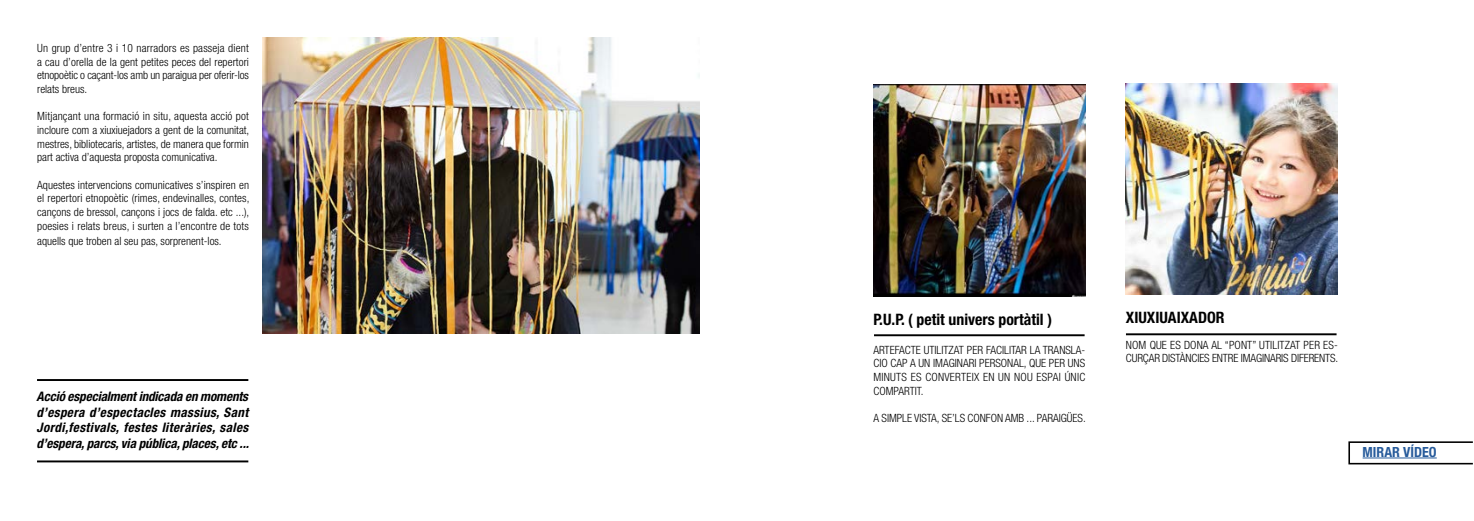
<style>
.page{position:relative;width:1474px;height:521px;background:#fff}
.page>*{position:absolute;margin:0;border:0;box-sizing:border-box;transform-origin:0 0}
.t1{font:700 condensed 15.75px "Helvetica Neue LT Std";color:#000}
.t2{font:700 condensed 14px "Helvetica Neue LT Std";color:#275b9b}
.t3{font:italic 700 condensed 13.12px/15.8px "Helvetica Neue LT Std";letter-spacing:-.005em;color:#000;text-align:justify}
.t4{font:300 condensed 11.38px/13.7px "Helvetica Neue LT Std";color:#000;text-align:justify}
</style>
<div class="page">
<img style="left:873px;top:85px;width:212px;height:212px">
<hr style="left:874px;top:334px;width:210px;height:2px;background:#000">
<img style="left:263px;top:37px;width:436px;height:297px">
<img style="left:1125px;top:83px;width:212px;height:212px">
<hr style="left:1125px;top:333px;width:211px;height:2px;background:#000">
<hr style="left:37px;top:379px;width:211px;height:2px;background:#000">
<hr style="left:37px;top:460px;width:211px;height:2px;background:#000">
<div style="left:1348px;top:441px;width:125px;height:23px;border:2px solid #000"></div>
<hr style="left:1362px;top:458px;width:74px;height:1px;background:#275b9b">
<p class="t4" style="left:37px;top:41px;width:213px">Un grup d’entre 3 i 10 narradors es passeja dient a cau d’orella de la gent petites peces del repertori etnopoètic o caçant-los amb un paraigua per oferir-los relats breus.</p>
<p class="t4" style="left:37px;top:109px;width:214px">Mitjançant una formació in situ, aquesta acció pot incloure com a xiuxiuejadors a gent de la comunitat, mestres, bibliotecaris, artistes, de manera que formin part activa d’aquesta proposta comunicativa.</p>
<p class="t4" style="left:37px;top:178px;width:214px">Aquestes intervencions comunicatives s’inspiren en el repertori etnopoètic (rimes, endevinalles, contes, cançons de bressol, cançons i jocs de falda. etc ...), poesies i relats breus, i surten a l’encontre de tots</p>
<p class="t4" style="left:37px;top:234px;width:186px">aquells que troben al seu pas, sorprenent-los.</p>
<p class="t3" style="left:37px;top:388px;width:214px">Acció especialment indicada en moments d’espera d’espectacles massius, Sant Jordi,festivals, festes literàries, sales d’espera, parcs, via pública, places, etc ...</p>
<h1 class="t1" style="left:873px;top:310px;width:180px">P.U.P. ( petit univers portàtil )</h1>
<p class="t4" style="left:873px;top:343px;width:213px">ARTEFACTE UTILITZAT PER FACILITAR LA TRANSLA-CIO CAP A UN IMAGINARI PERSONAL, QUE PER UNS MINUTS ES CONVERTEIX EN UN NOU ESPAI ÚNIC COMPARTIT.</p>
<p class="t4" style="left:873px;top:411px;width:214px">A SIMPLE VISTA, SE’LS CONFON AMB ... PARAIGÜES.</p>
<h1 class="t1" style="left:1125px;top:308px;width:100px">XIUXIUAIXADOR</h1>
<p class="t4" style="left:1125px;top:338px;width:214px">NOM QUE ES DONA AL “PONT” UTILITZAT PER ES-<br>CURÇAR DISTÀNCIES ENTRE IMAGINARIS DIFERENTS.</p>
<p class="t2" style="left:1362px;top:443px;width:76px">MIRAR VÍDEO</p>
</div>
